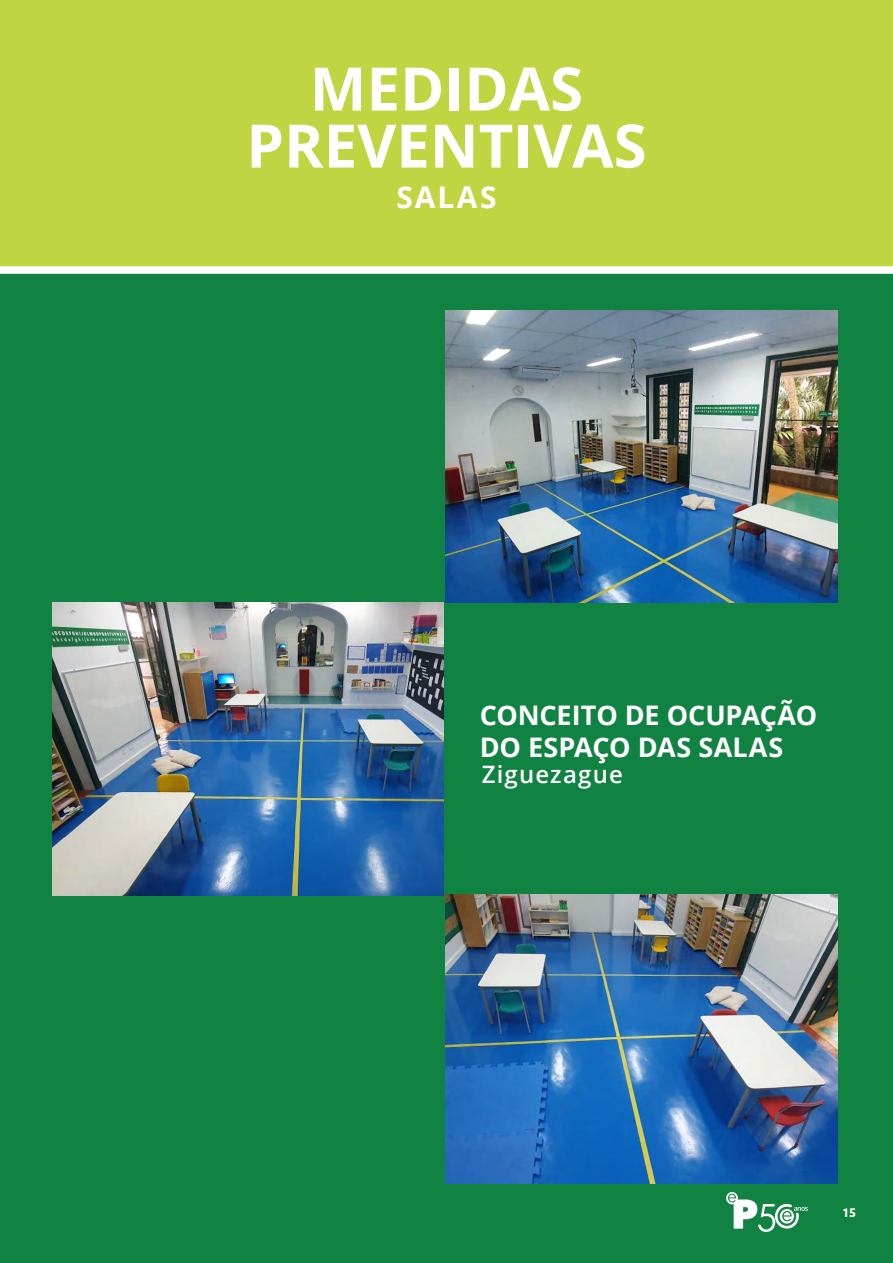
<style>
.page{position:relative;width:893px;height:1263px;background:#fff}
.page>*{position:absolute;margin:0;border:0;box-sizing:border-box;transform-origin:0 0}
.t1{font:700 60px/57px "Open Sans";color:#fff;text-align:center}
.t2{font:700 30px "Open Sans";letter-spacing:.07em;color:#fff}
.t3{font:700 27px/32.4px "Open Sans";letter-spacing:-.005em;color:#fff}
.t4{font:600 24px "Open Sans";letter-spacing:.045em;color:#fff}
.t5{font:700 12px "Azo Sans";color:#fff}
</style>
<div class="page">
<div style="left:0;top:0;width:893px;height:284px;background:#c0d541"></div>
<div style="left:0;top:270px;width:893px;height:993px;background:#108242"></div>
<div style="left:0;top:266px;width:893px;height:8px;background:#fff"></div>
<svg style="left:726px;top:1192px;width:82px;height:40px"></svg>
<img style="left:52px;top:603px;width:392px;height:292px">
<img style="left:446px;top:310px;width:391px;height:293px">
<img style="left:446px;top:894px;width:391px;height:289px">
<h1 class="t1" style="left:246px;top:59px;width:402px">MEDIDAS<br>PREVENTIVAS</h1>
<p class="t2" style="left:396px;top:176px;width:102px">SALAS</p>
<p class="t3" style="left:480px;top:698px;width:339px">CONCEITO DE OCUPAÇÃO<br>DO ESPAÇO DAS SALAS</p>
<p class="t4" style="left:482px;top:758px;width:142px">Ziguezague</p>
<p class="t5" style="left:843px;top:1204px;width:15px">15</p>
</div>
